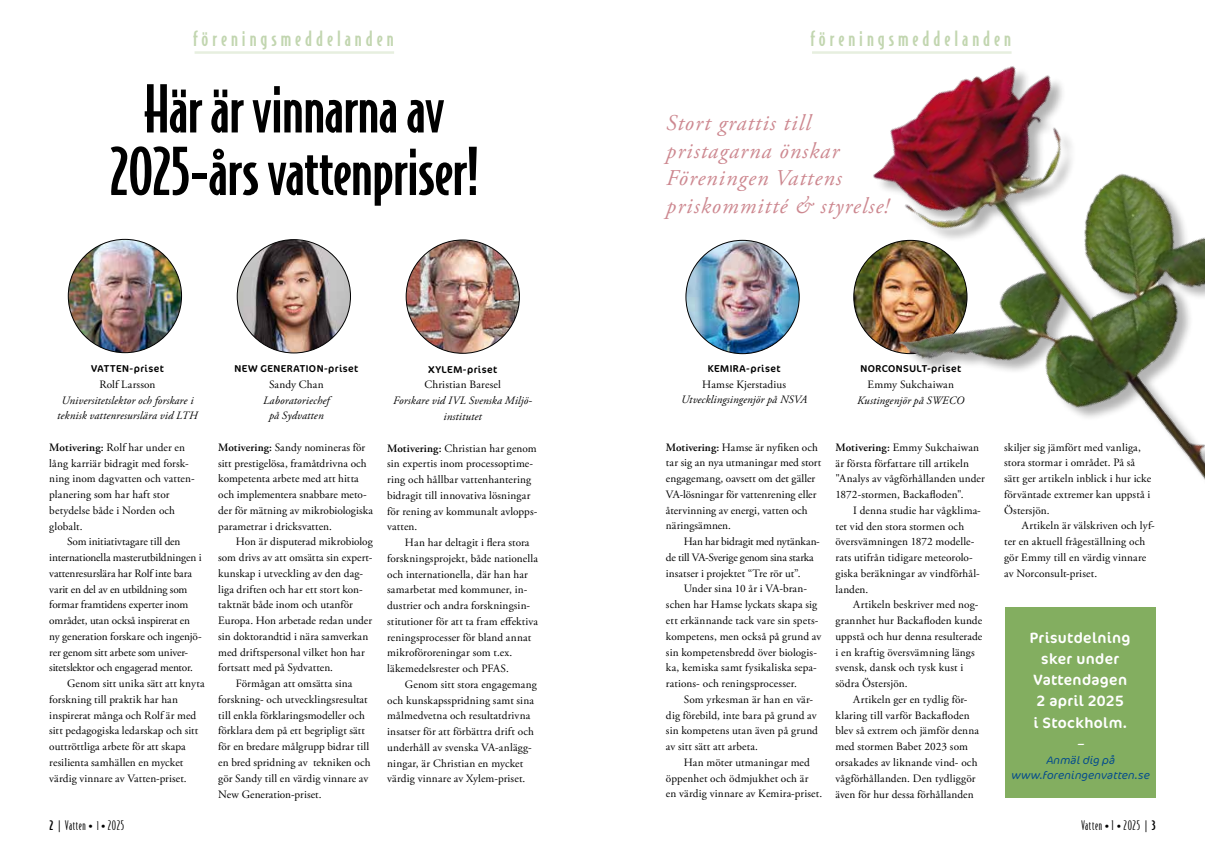
<style>
.page{position:relative;width:1205px;height:851px;background:#fff}
.page>*{position:absolute;margin:0;border:0;box-sizing:border-box;transform-origin:0 0}
.t1{font:500 62.5px/62.5px "Bodega Sans";letter-spacing:-.01em;color:#000;text-align:center}
.t2{font:italic 22.5px/27.5px "Adobe Garamond Pro";letter-spacing:.05em;color:#cd8890}
.t3{font:500 20px "Bodega Sans";letter-spacing:.2em;color:#c2d6b0}
.t4{font:15px/21.2px "Cocon Pro";letter-spacing:.025em;color:#fff;text-align:center}
.t5{font:italic 300 15px "Cocon Pro";color:#fff}
.t6{font:300 12.5px "Bodega Sans";letter-spacing:.05em;color:#000}
.t7{font:11.25px/15.8px "Adobe Garamond Pro";letter-spacing:.01em;color:#000}
.t8{font:11.25px/15.8px "Adobe Garamond Pro";letter-spacing:-.01em;color:#000}
.t9{font:italic 11.25px/15.8px "Adobe Garamond Pro";letter-spacing:.01em;color:#000;text-align:center}
.t10{font:italic 300 11.25px/15px "Cocon Pro";letter-spacing:.01em;color:#00488e;text-align:center}
.t11{font:11.25px "Adobe Garamond Pro";letter-spacing:-.015em;color:#000}
.t12{font:10px "Cocon Pro";letter-spacing:.045em;color:#000}
.s1{font-weight:600}
.s2{font-weight:500}
.s3{font-family:"Adobe Garamond Pro";font-weight:400;font-size:11.25px}
.s4{font-size:11.25px}
</style>
<div class="page">
<hr style="left:195px;top:51px;width:199px;height:3px;background:#e7efdf">
<img style="left:68px;top:239px;width:114px;height:113px;border-radius:57px">
<img style="left:237px;top:239px;width:113px;height:114px;border-radius:57px">
<img style="left:406px;top:240px;width:113px;height:113px;border-radius:57px">
<img style="left:686px;top:240px;width:113px;height:113px;border-radius:57px">
<div style="left:1005px;top:607px;width:150px;height:190px;background:#83ae60"></div>
<img style="left:747px;top:51px;width:458px;height:633px">
<h3 class="t3" style="left:193px;top:27px;width:202px">föreningsmeddelanden</h3>
<h3 class="t3" style="left:810px;top:27px;width:202px">föreningsmeddelanden</h3>
<h1 class="t1" style="left:110px;top:76px;width:371px">Här är vinnarna av<br>2025-års vattenpriser!</h1>
<h2 class="t2" style="left:666px;top:110px;width:224px">Stort grattis till pristagarna önskar<br>Föreningen Vattens priskommitté &amp; styrelse!</h2>
<p class="t12" style="left:91px;top:362px;width:74px">VATTEN-priset</p>
<p class="t7" style="left:99px;top:376px;width:58px">Rolf Larsson</p>
<p class="t9" style="left:57px;top:392px;width:142px">Universitetslektor och forskare i teknisk vattenresurslära vid LTH</p>
<p class="t7" style="left:49px;top:439px;width:147px"><span class="s1">Motivering:</span> Rolf har under en lång karriär bidragit med forsk&shy;ning inom dagvatten och vatten&shy;planering som har haft stor betydelse både i Norden och globalt.</p>
<p class="t7" style="left:67px;top:534px;width:115px">Som initiativtagare till den</p>
<p class="t8" style="left:49px;top:550px;width:154px">internationella masterutbildningen i</p>
<p class="t7" style="left:49px;top:565px;width:144px">vattenresurslära har Rolf inte bara</p>
<p class="t8" style="left:49px;top:581px;width:140px">varit en del av en utbildning som</p>
<p class="t7" style="left:49px;top:597px;width:140px">formar framtidens experter inom</p>
<p class="t7" style="left:49px;top:613px;width:142px">området, utan också inspirerat en</p>
<p class="t7" style="left:49px;top:628px;width:154px">ny generation forskare och ingenjö-</p>
<p class="t11" style="left:49px;top:645px;width:140px">rer genom sitt arbete som univer-</p>
<p class="t8" style="left:49px;top:660px;width:145px">sitetslektor och engagerad mentor.</p>
<p class="t7" style="left:67px;top:676px;width:139px">Genom sitt unika sätt att knyta</p>
<p class="t7" style="left:49px;top:691px;width:130px">forskning till praktik har han</p>
<p class="t7" style="left:49px;top:707px;width:148px">inspirerat många och Rolf är med</p>
<p class="t7" style="left:49px;top:723px;width:151px">sitt pedagogiska ledarskap och sitt</p>
<p class="t7" style="left:49px;top:739px;width:138px">outtröttliga arbete för att skapa</p>
<p class="t7" style="left:49px;top:754px;width:136px">resilienta samhällen en mycket</p>
<p class="t7" style="left:49px;top:770px;width:139px">värdig vinnare av Vatten-priset.</p>
<p class="t12" style="left:234px;top:362px;width:125px">NEW GENERATION-priset</p>
<p class="t7" style="left:269px;top:376px;width:56px">Sandy Chan</p>
<p class="t9" style="left:263px;top:392px;width:68px">Laboratoriechef på Sydvatten</p>
<p class="t7" style="left:218px;top:439px;width:156px"><span class="s1">Motivering:</span> Sandy nomineras för sitt prestigelösa, framåtdrivna och kompetenta arbete med att hitta och implementera snabbare meto&shy;der för mätning av mikrobiologiska parametrar i dricksvatten.</p>
<p class="t7" style="left:236px;top:534px;width:138px">Hon är disputerad mikrobiolog</p>
<p class="t7" style="left:218px;top:550px;width:156px">som drivs av att omsätta sin expert-</p>
<p class="t7" style="left:218px;top:565px;width:146px">kunskap i utveckling av den dag-</p>
<p class="t7" style="left:218px;top:581px;width:146px">liga driften och har ett stort kon-</p>
<p class="t7" style="left:218px;top:597px;width:136px">taktnät både inom och utanför</p>
<p class="t7" style="left:218px;top:613px;width:155px">Europa. Hon arbetade redan under</p>
<p class="t7" style="left:218px;top:628px;width:152px">sin doktorandtid i nära samverkan</p>
<p class="t7" style="left:218px;top:644px;width:148px">med driftspersonal vilket hon har</p>
<p class="t7" style="left:218px;top:660px;width:116px">fortsatt med på Sydvatten.</p>
<p class="t7" style="left:236px;top:676px;width:118px">Förmågan att omsätta sina</p>
<p class="t7" style="left:218px;top:691px;width:151px">forskning- och utvecklingsresultat</p>
<p class="t7" style="left:218px;top:707px;width:148px">till enkla förklaringsmodeller och</p>
<p class="t7" style="left:218px;top:723px;width:148px">förklara dem på ett begripligt sätt</p>
<p class="t7" style="left:218px;top:739px;width:153px">för en bredare målgrupp bidrar till</p>
<p class="t7" style="left:218px;top:754px;width:154px">en bred spridning av tekniken och</p>
<p class="t7" style="left:218px;top:770px;width:152px">gör Sandy till en värdig vinnare av</p>
<p class="t7" style="left:218px;top:786px;width:105px">New Generation-priset.</p>
<p class="t12" style="left:428px;top:362px;width:70px">XYLEM-priset</p>
<p class="t7" style="left:424px;top:377px;width:78px">Christian Baresel</p>
<p class="t9" style="left:393px;top:393px;width:141px">Forskare vid IVL Svenska Miljö&shy;institutet</p>
<p class="t7" style="left:387px;top:440px;width:152px"><span class="s1">Motivering:</span> Christian har genom sin expertis inom processoptime&shy;ring och hållbar vattenhantering bidragit till innovativa lösningar för rening av kommunalt avlopps&shy;vatten.</p>
<p class="t7" style="left:387px;top:535px;width:152px;text-indent:18px">Han har deltagit i flera stora forskningsprojekt, både nationella och internationella, där han har samarbetat med kommuner, in&shy;dustrier och andra forskningsin&shy;stitutioner för att ta fram effektiva reningsprocesser för bland annat mikroföroreningar som t.ex. läkemedelsrester och PFAS.</p>
<p class="t7" style="left:387px;top:676px;width:151px;text-indent:18px">Genom sitt stora engagemang och kunskapsspridning samt sina målmedvetna och resultatdrivna insatser för att förbättra drift och underhåll av svenska VA-anlägg&shy;ningar, är Christian en mycket värdig vinnare av Xylem-priset.</p>
<p class="t12" style="left:708px;top:361px;width:74px">KEMIRA-priset</p>
<p class="t7" style="left:702px;top:376px;width:85px">Hamse Kjerstadius</p>
<p class="t9" style="left:681px;top:392px;width:127px">Utvecklingsingenjör på NSVA</p>
<p class="t7" style="left:666px;top:439px;width:157px"><span class="s1">Motivering:</span> Hamse är nyfiken och tar sig an nya utmaningar med stort engagemang, oavsett om det gäller<br>VA-lösningar för vattenrening eller återvinning av energi, vatten och näringsämnen.</p>
<p class="t8" style="left:666px;top:534px;width:155px;text-indent:18px">Han har bidragit med nytänkan&shy;de till VA-Sverige genom sina starka insatser i projektet “Tre rör ut”.</p>
<p class="t7" style="left:666px;top:581px;width:157px;text-indent:18px">Under sina 10 år i VA-bran&shy;schen har Hamse lyckats skapa sig ett erkännande tack vare sin spets&shy;kompetens, men också på grund av sin kompetensbredd över biologis&shy;ka, kemiska samt fysikaliska sepa&shy;rations- och reningsprocesser.</p>
<p class="t7" style="left:666px;top:691px;width:154px;text-indent:18px">Som yrkesman är han en vär&shy;dig förebild, inte bara på grund av sin kompetens utan även på grund av sitt sätt att arbeta.</p>
<p class="t7" style="left:666px;top:754px;width:158px;text-indent:18px">Han möter utmaningar med öppenhet och ödmjukhet och är<br>en värdig vinnare av Kemira-priset.</p>
<p class="t12" style="left:860px;top:362px;width:102px">NORCONSULT-priset</p>
<p class="t7" style="left:867px;top:376px;width:88px">Emmy Sukchaiwan</p>
<p class="t9" style="left:857px;top:392px;width:109px">Kustingenjör på SWECO</p>
<p class="t7" style="left:835px;top:439px;width:151px"><span class="s1">Motivering:</span> Emmy Sukchaiwan är första författare till artikeln "Analys av vågförhållanden under<br>1872-stormen, Backafloden".</p>
<p class="t7" style="left:835px;top:502px;width:147px;text-indent:18px">I denna studie har vågklima&shy;tet vid den stora stormen och översvämningen 1872 modelle&shy;rats utifrån tidigare meteorolo&shy;giska beräkningar av vindförhål&shy;landen.</p>
<p class="t7" style="left:835px;top:597px;width:148px;text-indent:18px">Artikeln beskriver med nog&shy;grannhet hur Backafloden kunde uppstå och hur denna resulterade i en kraftig översvämning längs svensk, dansk och tysk kust i södra Östersjön.</p>
<p class="t7" style="left:835px;top:691px;width:145px;text-indent:18px">Artikeln ger en tydlig för&shy;klaring till varför Backafloden blev så extrem och jämför denna med stormen Babet 2023 som orsakades av liknande vind- och vågförhållanden. Den tydliggör även för hur dessa förhållanden</p>
<p class="t7" style="left:1004px;top:439px;width:149px">skiljer sig jämfört med vanliga, stora stormar i området. På så sätt ger artikeln inblick i hur icke förväntade extremer kan uppstå i<br>Östersjön.</p>
<p class="t7" style="left:1004px;top:518px;width:152px;text-indent:18px">Artikeln är välskriven och lyf&shy;ter en aktuell frågeställning och gör Emmy till en värdig vinnare av Norconsult-priset.</p>
<h3 class="t4" style="left:1030px;top:626px;width:102px">Prisutdelning sker under<br>Vattendagen<br>2 april 2025<br>i Stockholm.</h3>
<h3 class="t5" style="left:1076px;top:733px;width:10px">–</h3>
<p class="t10" style="left:1011px;top:752px;width:140px">Anmäl dig på www.foreningenvatten.se</p>
<p class="t6" style="left:50px;top:818px;width:76px"><span class="s2">2</span> | Vatten <span class="s3">•</span> <span class="s4">1</span><span class="s3">•</span> 2025</p>
<p class="t6" style="left:1081px;top:818px;width:76px">Vatten <span class="s3">•</span> 1 <span class="s3">•</span> 2025 | <span class="s2">3</span></p>
</div>
